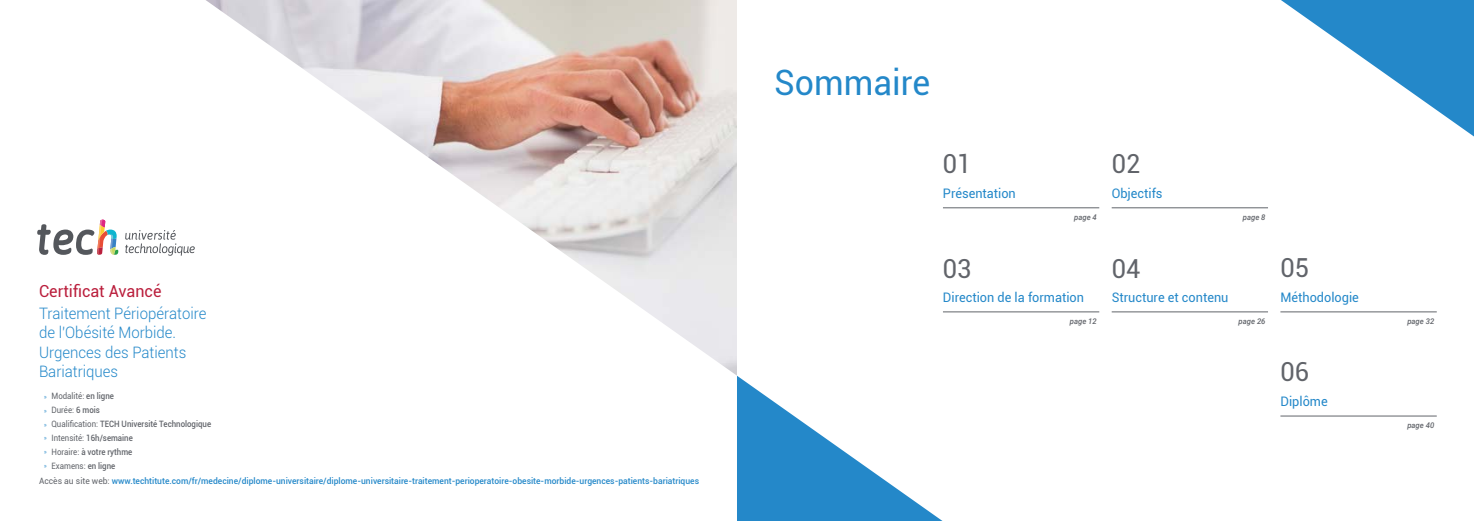
<style>
.page{position:relative;width:1474px;height:521px;background:#fff}
.page>*{position:absolute;margin:0;border:0;box-sizing:border-box;transform-origin:0 0}
.t1{font:35px "Roboto";color:#2488c9}
.t2{font:26.25px "Roboto";color:#61646a}
.t3{font:16.62px "Roboto";color:#ba1e3c}
.t4{font:300 15.75px/19.2px "Roboto";color:#2488c9;scale:.95 1}
.t5{font:13.12px "Roboto";color:#2488c9}
.t6{font:500 8.75px "Roboto";color:#2488c9}
.t7{font:500 8.75px/13.8px "Roboto";color:#61646a;scale:.9 1}
.t8{font:italic 500 7.88px "Roboto";color:#61646a}
.s1{font-family:"Myriad Pro";font-weight:400;font-size:7px;color:#2488c9}
.s2{font-weight:400}
.s3{font-weight:400;color:#61646a}
</style>
<div class="page">
<img style="left:206px;top:0;width:531px;height:376px">
<svg style="left:737px;top:376px;width:205px;height:145px"></svg>
<svg style="left:1281px;top:0;width:192px;height:136px"></svg>
<hr style="left:943px;top:208px;width:156px;height:1px;background:#61646a">
<hr style="left:1111px;top:312px;width:156px;height:1px;background:#61646a">
<hr style="left:1111px;top:208px;width:156px;height:1px;background:#61646a">
<hr style="left:1280px;top:312px;width:156px;height:1px;background:#61646a">
<hr style="left:1280px;top:416px;width:156px;height:1px;background:#61646a">
<hr style="left:943px;top:312px;width:156px;height:1px;background:#61646a">
<svg style="left:125px;top:230px;width:70px;height:26px"></svg>
<svg style="left:37px;top:220px;width:81px;height:35px"></svg>
<h3 class="t3" style="left:39px;top:280px;width:124px">Certificat Avancé</h3>
<h3 class="t4" style="left:39px;top:303px;width:178px">Traitement Périopératoire de l'Obésité Morbide.<br>Urgences des Patients<br>Bariatriques</h3>
<p class="t7" style="left:44px;top:389px;width:187px"><span class="s1">»</span> <span class="s2">Modalité:</span> en ligne<br><span class="s1">»</span> <span class="s2">Durée:</span> 6 mois<br><span class="s1">»</span> <span class="s2">Qualification:</span> TECH Université Technologique <span class="s1">»</span> <span class="s2">Intensité:</span> 16h/semaine<br><span class="s1">»</span> <span class="s2">Horaire:</span> à votre rythme<br><span class="s1">»</span> <span class="s2">Examens:</span> en ligne</p>
<p class="t6" style="left:39px;top:474px;width:661px"><span class="s3">Accès au site web:</span> www.techtitute.com/fr/medecine/diplome-universitaire/diplome-universitaire-traitement-perioperatoire-obesite-morbide-urgences-patients-bariatriques</p>
<h1 class="t1" style="left:774px;top:58px;width:157px">Sommaire</h1>
<h2 class="t2" style="left:943px;top:146px;width:30px">01</h2>
<h2 class="t2" style="left:1111px;top:146px;width:30px">02</h2>
<h3 class="t5" style="left:943px;top:184px;width:74px">Présentation</h3>
<h3 class="t5" style="left:1111px;top:184px;width:52px">Objectifs</h3>
<p class="t8" style="left:1074px;top:212px;width:24px">page 4</p>
<p class="t8" style="left:1242px;top:212px;width:24px">page 8</p>
<h2 class="t2" style="left:943px;top:250px;width:30px">03</h2>
<h2 class="t2" style="left:1111px;top:250px;width:30px">04</h2>
<h2 class="t2" style="left:1280px;top:249px;width:30px">05</h2>
<h3 class="t5" style="left:943px;top:288px;width:143px">Direction de la formation</h3>
<h3 class="t5" style="left:1111px;top:288px;width:118px">Structure et contenu</h3>
<h3 class="t5" style="left:1280px;top:288px;width:80px">Méthodologie</h3>
<p class="t8" style="left:1069px;top:316px;width:28px">page 12</p>
<p class="t8" style="left:1238px;top:316px;width:28px">page 26</p>
<h2 class="t2" style="left:1280px;top:353px;width:30px">06</h2>
<h3 class="t5" style="left:1280px;top:392px;width:49px">Diplôme</h3>
<p class="t8" style="left:1407px;top:315px;width:28px">page 32</p>
<p class="t8" style="left:1407px;top:419px;width:28px">page 40</p>
</div>
